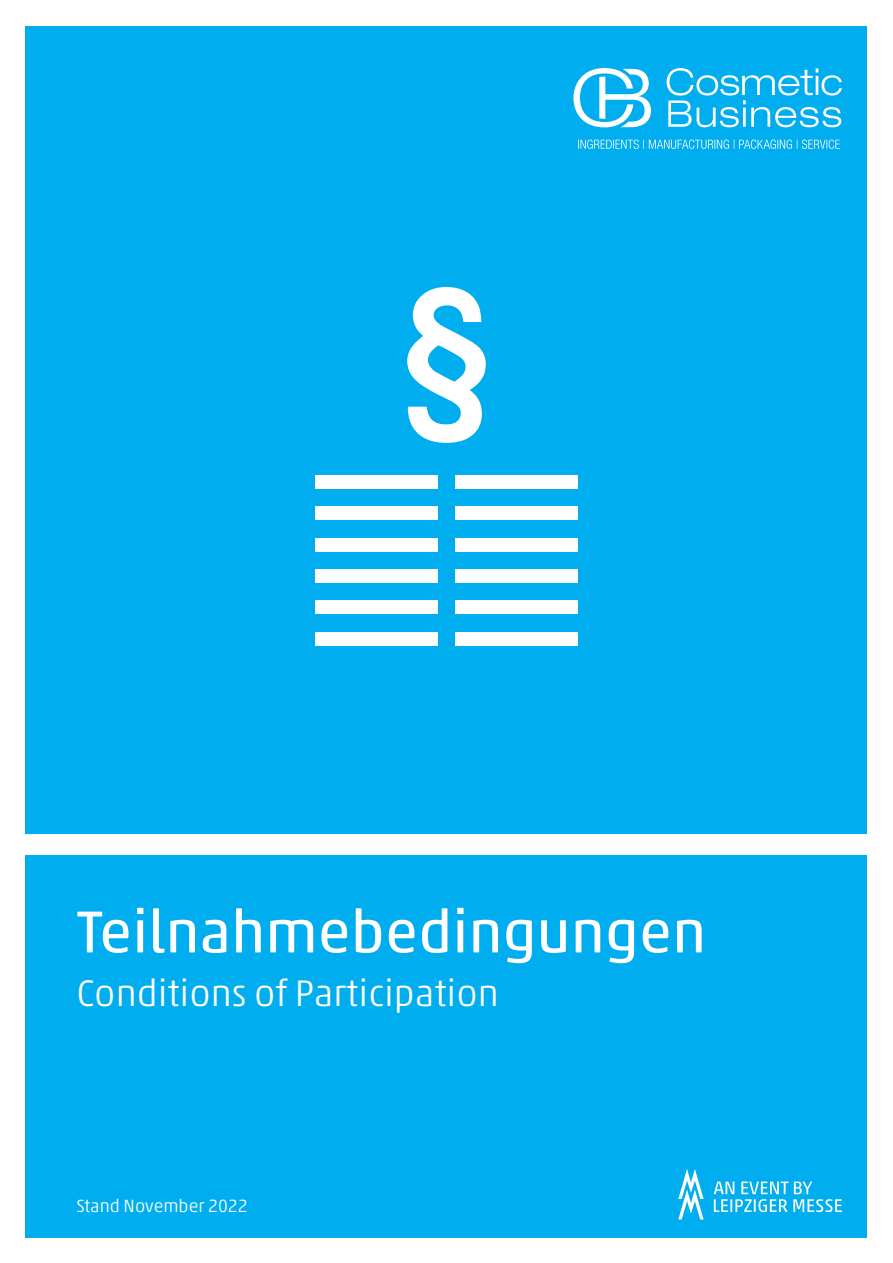
<style>
.page{position:relative;width:893px;height:1263px;background:#fff}
.page>*{position:absolute;margin:0;border:0;box-sizing:border-box;transform-origin:0 0}
.t1{font:60px "Akko W1 G";color:#fff}
.t2{font:300 37.5px "Akko W1 G";color:#fff}
.t3{font:300 18px "Akko W1 G";color:#fff}
</style>
<div class="page">
<div style="left:26px;top:855px;width:841px;height:382px;background:#00aeef"></div>
<div style="left:26px;top:26px;width:841px;height:807px;background:#00aeef"></div>
<svg style="left:407px;top:287px;width:79px;height:156px"></svg>
<div style="left:316px;top:475px;width:122px;height:14px;background:#fff"></div>
<div style="left:316px;top:507px;width:122px;height:13px;background:#fff"></div>
<div style="left:316px;top:538px;width:122px;height:13px;background:#fff"></div>
<div style="left:316px;top:569px;width:122px;height:14px;background:#fff"></div>
<div style="left:455px;top:475px;width:122px;height:14px;background:#fff"></div>
<div style="left:455px;top:507px;width:122px;height:13px;background:#fff"></div>
<div style="left:455px;top:538px;width:122px;height:13px;background:#fff"></div>
<div style="left:455px;top:569px;width:122px;height:14px;background:#fff"></div>
<div style="left:455px;top:601px;width:122px;height:13px;background:#fff"></div>
<div style="left:455px;top:632px;width:122px;height:14px;background:#fff"></div>
<div style="left:316px;top:601px;width:122px;height:13px;background:#fff"></div>
<div style="left:316px;top:632px;width:122px;height:14px;background:#fff"></div>
<svg style="left:573px;top:68px;width:78px;height:59px"></svg>
<svg style="left:667px;top:68px;width:175px;height:59px"></svg>
<svg style="left:578px;top:140px;width:262px;height:9px"></svg>
<svg style="left:678px;top:1169px;width:26px;height:50px"></svg>
<svg style="left:714px;top:1181px;width:128px;height:31px"></svg>
<h1 class="t1" style="left:77px;top:888px;width:631px">Teilnahmebedingungen</h1>
<p class="t2" style="left:77px;top:967px;width:424px">Conditions of Participation</p>
<p class="t3" style="left:77px;top:1193px;width:173px">Stand November 2022</p>
</div>
